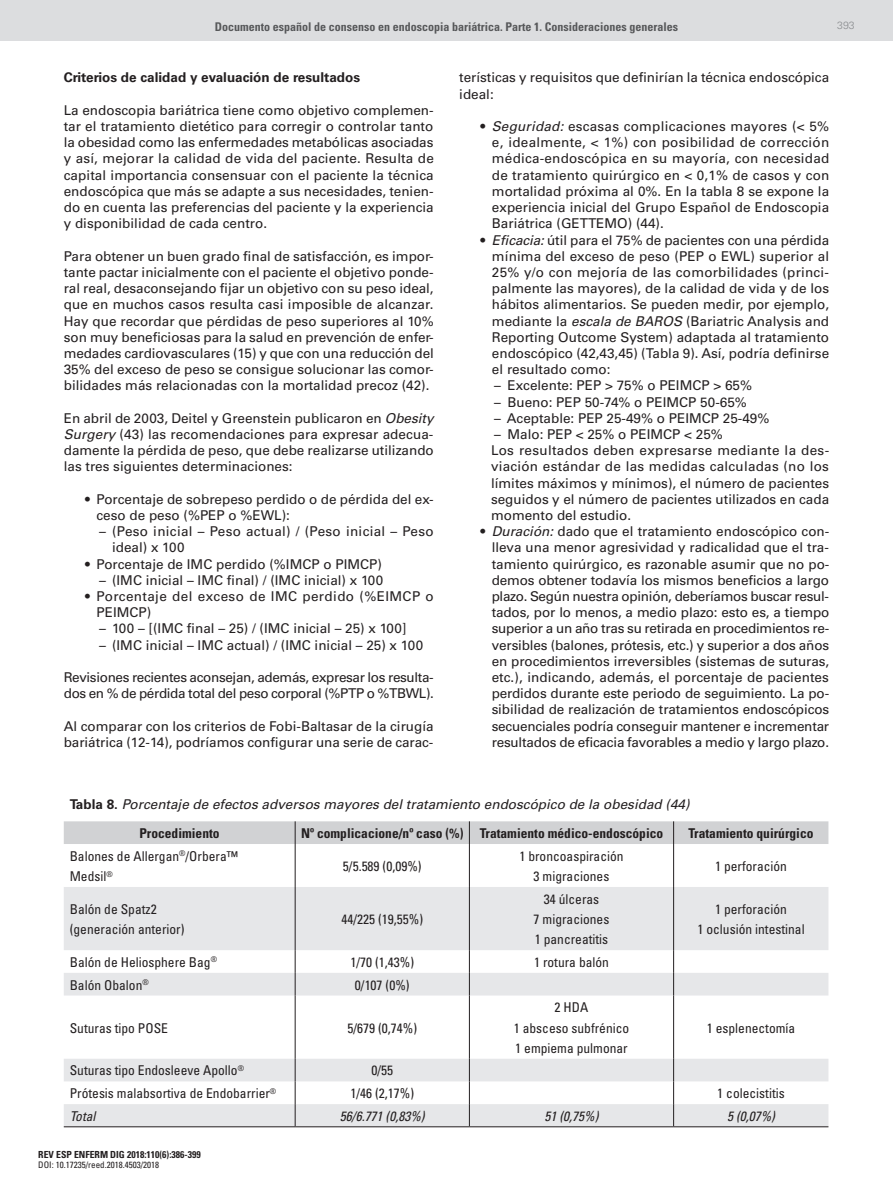
<style>
.page{position:relative;width:893px;height:1191px;background:#fff}
.page>*{position:absolute;margin:0;border:0;box-sizing:border-box;transform-origin:0 0}
.t1{font:13.5px/16.2px "Univers";color:#231f20;text-align:justify}
.t2{font:condensed 13.5px/20.2px "Univers";color:#231f20;text-align:center}
.t3{font:13.5px/16.2px "Univers";letter-spacing:-.025em;color:#231f20}
.t4{font:13.5px/16.2px "Univers";letter-spacing:.025em;color:#231f20}
.t5{font:italic 13.5px/29.4px "Univers";color:#231f20}
.t6{font:700 condensed 13.5px "Univers";color:#231f20}
.t7{font:700 13.5px "Univers";color:#231f20}
.t8{font:italic condensed 13.5px "Univers";color:#231f20}
.t9{font:700 condensed 12px "Univers";color:#57585a}
.t10{font:300 10.5px "Univers";color:#8a8c8f}
.t11{font:700 condensed 9.75px "Univers";color:#231f20}
.t12{font:condensed 9px "Univers";color:#231f20}
.s1{font-style:italic}
.s2{font-weight:700;font-style:normal}
.s3{font-weight:700;font-style:normal;font-stretch:condensed}
</style>
<div class="page">
<div style="left:0;top:0;width:893px;height:40px;background:#dcdddf"></div>
<svg style="left:64px;top:887px;width:764px;height:239px;fill:#e6e7e9"></svg>
<div style="left:64px;top:821px;width:764px;height:23px;background:#d1d2d4"></div>
<hr style="left:295px;top:844px;width:1px;height:43px;background:#231f20">
<hr style="left:469px;top:844px;width:1px;height:43px;background:#231f20">
<hr style="left:673px;top:844px;width:1px;height:43px;background:#231f20">
<hr style="left:295px;top:887px;width:1px;height:63px;background:#231f20">
<hr style="left:469px;top:887px;width:1px;height:63px;background:#231f20">
<hr style="left:673px;top:887px;width:1px;height:63px;background:#231f20">
<svg style="left:295px;top:950px;width:1px;height:45px"></svg>
<svg style="left:469px;top:950px;width:1px;height:45px"></svg>
<svg style="left:673px;top:950px;width:1px;height:45px"></svg>
<hr style="left:295px;top:995px;width:1px;height:63px;background:#231f20">
<hr style="left:469px;top:995px;width:1px;height:63px;background:#231f20">
<hr style="left:673px;top:995px;width:1px;height:63px;background:#231f20">
<svg style="left:295px;top:1058px;width:1px;height:68px"></svg>
<svg style="left:469px;top:1058px;width:1px;height:68px"></svg>
<svg style="left:673px;top:1058px;width:1px;height:68px"></svg>
<hr style="left:64px;top:1126px;width:231px;height:1px;background:#231f20">
<hr style="left:295px;top:1126px;width:174px;height:1px;background:#231f20">
<hr style="left:469px;top:1126px;width:205px;height:1px;background:#231f20">
<hr style="left:674px;top:1126px;width:154px;height:1px;background:#231f20">
<p class="t9" style="left:215px;top:19px;width:465px">Documento español de consenso en endoscopia bariátrica. Parte 1. Consideraciones generales</p>
<p class="t10" style="left:837px;top:19px;width:19px">393</p>
<p class="t7" style="left:64px;top:70px;width:298px">Criterios de calidad y evaluación de resultados</p>
<p class="t1" style="left:64px;top:102px;width:372px">La endoscopia bariátrica tiene como objetivo complemen&shy;tar el tratamiento dietético para corregir o controlar tanto la obesidad como las enfermedades metabólicas asociadas y así, mejorar la calidad de vida del paciente. Resulta de capital importancia consensuar con el paciente la técnica endoscópica que más se adapte a sus necesidades, tenien&shy;do en cuenta las preferencias del paciente y la experiencia y disponibilidad de cada centro.</p>
<p class="t1" style="left:64px;top:248px;width:372px">Para obtener un buen grado final de satisfacción, es impor&shy;tante pactar inicialmente con el paciente el objetivo ponde&shy;ral real, desaconsejando fijar un objetivo con su peso ideal, que en muchos casos resulta casi imposible de alcanzar.<br>Hay que recordar que pérdidas de peso superiores al 10% son muy beneficiosas para la salud en prevención de enfer&shy;medades cardiovasculares (15) y que con una reducción del 35% del exceso de peso se consigue solucionar las comor&shy;bilidades más relacionadas con la mortalidad precoz (42).</p>
<p class="t1" style="left:64px;top:410px;width:372px">En abril de 2003, Deitel y Greenstein publicaron en <span class="s1">Obesity Surgery</span> (43) las recomendaciones para expresar adecua&shy;damente la pérdida de peso, que debe realizarse utilizando las tres siguientes determinaciones:</p>
<p class="t1" style="left:97px;top:491px;width:339px;text-indent:-11px">• Porcentaje de sobrepeso perdido o de pérdida del ex&shy;ceso de peso (%PEP o %EWL):</p>
<p class="t4" style="left:112px;top:523px;width:323px;text-indent:-14px"><span class="s1">–</span> (Peso inicial – Peso actual) / (Peso inicial – Peso ideal) x 100</p>
<p class="t1" style="left:85px;top:556px;width:298px">• Porcentaje de IMC perdido (%IMCP o PIMCP)</p>
<p class="t1" style="left:99px;top:572px;width:286px"><span class="s1">–</span> (IMC inicial – IMC final) / (IMC inicial) x 100</p>
<p class="t4" style="left:97px;top:588px;width:339px;text-indent:-11px">• Porcentaje del exceso de IMC perdido (%EIMCP o<br>PEIMCP)</p>
<p class="t1" style="left:99px;top:620px;width:309px"><span class="s1">–</span> 100 – [(IMC final – 25) / (IMC inicial – 25) x 100]</p>
<p class="t1" style="left:99px;top:637px;width:326px"><span class="s1">–</span> (IMC inicial – IMC actual) / (IMC inicial – 25) x 100</p>
<p class="t3" style="left:64px;top:669px;width:372px">Revisiones recientes aconsejan, además, expresar los resulta&shy;dos en % de pérdida total del peso corporal (%PTP o %TBWL).</p>
<p class="t1" style="left:64px;top:718px;width:371px">Al comparar con los criterios de Fobi-Baltasar de la cirugía bariátrica (12-14), podríamos configurar una serie de carac-</p>
<p class="t1" style="left:459px;top:70px;width:371px">terísticas y requisitos que definirían la técnica endoscópica ideal:</p>
<p class="t1" style="left:492px;top:118px;width:339px;text-indent:-11px">• <span class="s1">Seguridad:</span> escasas complicaciones mayores (&lt; 5% e, idealmente, &lt; 1%) con posibilidad de corrección médica-endoscópica en su mayoría, con necesidad de tratamiento quirúrgico en &lt; 0,1% de casos y con mortalidad próxima al 0%. En la tabla 8 se expone la experiencia inicial del Grupo Español de Endoscopia Bariátrica (GETTEMO) (44).</p>
<p class="t1" style="left:492px;top:232px;width:339px;text-indent:-11px">• <span class="s1">Eficacia:</span> útil para el 75% de pacientes con una pérdida mínima del exceso de peso (PEP o EWL) superior al 25% y/o con mejoría de las comorbilidades (princi&shy;palmente las mayores), de la calidad de vida y de los hábitos alimentarios. Se pueden medir, por ejemplo, mediante la <span class="s1">escala de BAROS</span> (Bariatric Analysis and Reporting Outcome System) adaptada al tratamiento endoscópico (42,43,45) (Tabla 9). Así, podría definirse el resultado como:</p>
<p class="t1" style="left:494px;top:377px;width:260px">– Excelente: PEP &gt; 75% o PEIMCP &gt; 65%</p>
<p class="t1" style="left:494px;top:394px;width:254px">– Bueno: PEP 50-74% o PEIMCP 50-65%</p>
<p class="t1" style="left:494px;top:410px;width:277px">– Aceptable: PEP 25-49% o PEIMCP 25-49%</p>
<p class="t1" style="left:491px;top:426px;width:340px;text-align:left">– Malo: PEP &lt; 25% o PEIMCP &lt; 25%<br>Los resultados deben expresarse mediante la des&shy;viación estándar de las medidas calculadas (no los límites máximos y mínimos), el número de pacientes seguidos y el número de pacientes utilizados en cada momento del estudio.</p>
<p class="t1" style="left:492px;top:523px;width:339px;text-indent:-11px">• <span class="s1">Duración:</span> dado que el tratamiento endoscópico con&shy;lleva una menor agresividad y radicalidad que el tra&shy;tamiento quirúrgico, es razonable asumir que no po&shy;demos obtener todavía los mismos beneficios a largo plazo. Según nuestra opinión, deberíamos buscar resul&shy;tados, por lo menos, a medio plazo: esto es, a tiempo superior a un año tras su retirada en procedimientos re&shy;versibles (balones, prótesis, etc.) y superior a dos años en procedimientos irreversibles (sistemas de suturas, etc.), indicando, además, el porcentaje de pacientes perdidos durante este periodo de seguimiento. La po&shy;sibilidad de realización de tratamientos endoscópicos secuenciales podría conseguir mantener e incrementar resultados de eficacia favorables a medio y largo plazo.</p>
<p class="t5" style="left:139px;top:789px;width:552px;text-indent:-70px"><span class="s2">Tabla 8.</span> Porcentaje de efectos adversos mayores del tratamiento endoscópico de la obesidad (44)<br><span class="s3">Procedimiento</span></p>
<p class="t6" style="left:301px;top:825px;width:364px">Nº complicacione/nº caso (%) Tratamiento médico-endoscópico</p>
<p class="t6" style="left:688px;top:825px;width:126px">Tratamiento quirúrgico</p>
<p class="t2" style="left:70px;top:845px;width:170px;text-align:left">Balones de Allergan<sup>®</sup>/Orbera™<br>Medsil<sup>®</sup></p>
<p class="t2" style="left:343px;top:855px;width:80px">5/5.589 (0,09%)</p>
<p class="t2" style="left:519px;top:845px;width:106px">1 broncoaspiración<br>3 migraciones</p>
<p class="t2" style="left:715px;top:855px;width:73px">1 perforación</p>
<p class="t2" style="left:70px;top:898px;width:116px;text-align:left">Balón de Spatz2 (generación anterior)</p>
<p class="t2" style="left:341px;top:908px;width:83px">44/225 (19,55%)</p>
<p class="t2" style="left:534px;top:888px;width:77px">34 úlceras<br>7 migraciones<br>1 pancreatitis</p>
<p class="t2" style="left:697px;top:898px;width:109px">1 perforación<br>1 oclusión intestinal</p>
<p class="t2" style="left:70px;top:951px;width:149px">Balón de Heliosphere Bag<sup>®</sup></p>
<p class="t2" style="left:350px;top:951px;width:65px">1/70 (1,43%)</p>
<p class="t2" style="left:534px;top:951px;width:76px">1 rotura balón</p>
<p class="t2" style="left:70px;top:974px;width:81px">Balón Obalon<sup>®</sup></p>
<p class="t2" style="left:355px;top:974px;width:56px">0/107 (0%)</p>
<p class="t2" style="left:70px;top:1017px;width:100px">Suturas tipo POSE</p>
<p class="t2" style="left:347px;top:1017px;width:71px">5/679 (0,74%)</p>
<p class="t2" style="left:514px;top:997px;width:117px">2 HDA<br>1 absceso subfrénico<br>1 empiema pulmonar</p>
<p class="t2" style="left:707px;top:1017px;width:90px">1 esplenectomía</p>
<p class="t2" style="left:70px;top:1060px;width:176px">Suturas tipo Endosleeve Apollo<sup>®</sup></p>
<p class="t2" style="left:371px;top:1060px;width:23px">0/55</p>
<p class="t2" style="left:70px;top:1083px;width:208px">Prótesis malabsortiva de Endobarrier<sup>®</sup></p>
<p class="t2" style="left:350px;top:1083px;width:65px">1/46 (2,17%)</p>
<p class="t2" style="left:717px;top:1083px;width:69px">1 colecistitis</p>
<p class="t8" style="left:70px;top:1107px;width:27px">Total</p>
<p class="t8" style="left:340px;top:1107px;width:86px">56/6.771 (0,83%)</p>
<p class="t8" style="left:544px;top:1107px;width:55px">51 (0,75%)</p>
<p class="t8" style="left:727px;top:1107px;width:49px">5 (0,07%)</p>
<p class="t11" style="left:38px;top:1148px;width:164px">REV ESP ENFERM DIG 2018:110(6):386-399</p>
<p class="t12" style="left:38px;top:1159px;width:122px">DOI: 10.17235/reed.2018.4503/2018</p>
</div>
